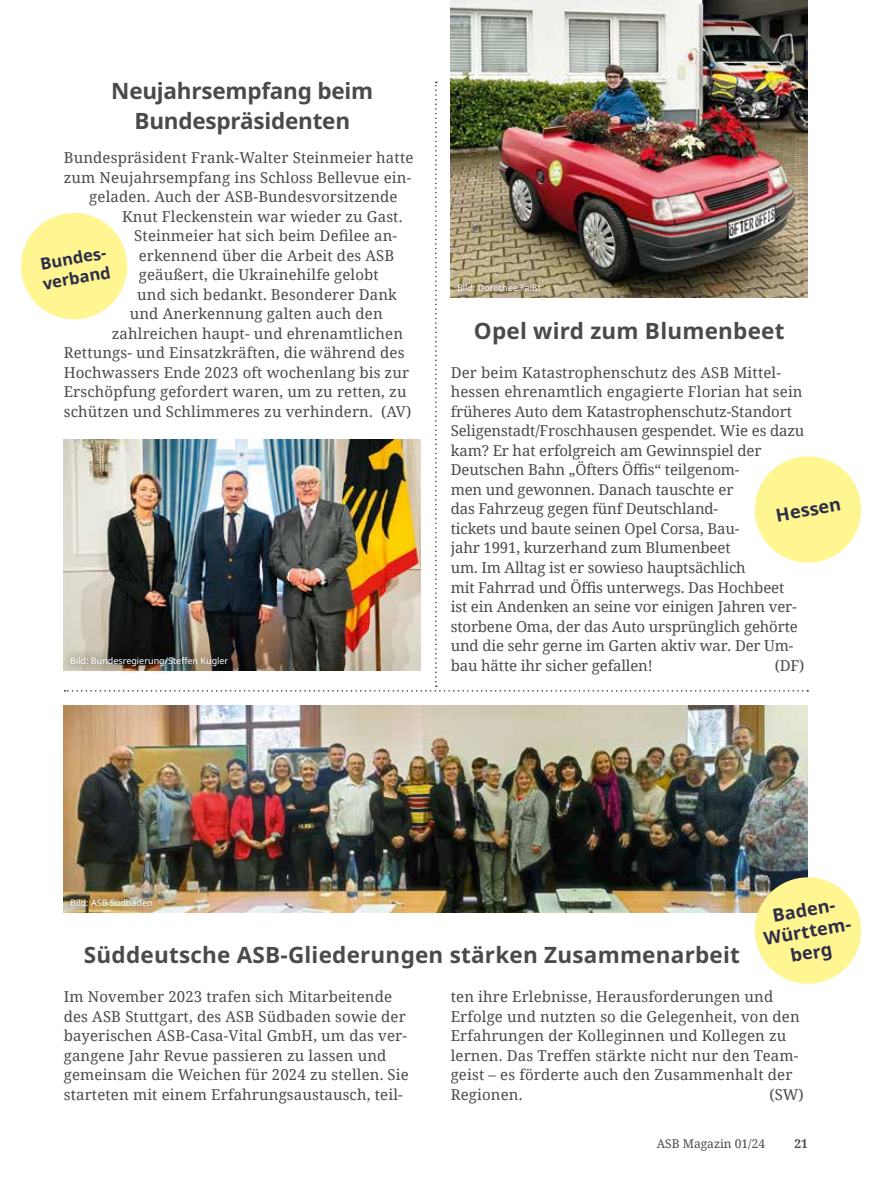
<style>
.page{position:relative;width:893px;height:1183px;background:#fff}
.page>*{position:absolute;margin:0;border:0;box-sizing:border-box;transform-origin:0 0}
.t1{font:700 22.5px "Noto Sans";letter-spacing:.01em;color:#4a4a49}
.t2{font:700 22.5px/30px "Noto Sans";letter-spacing:-.01em;color:#4a4a49;text-align:center}
.t3{font:700 18px/21.6px "Noto Sans";color:#2c2d48;text-align:center}
.t4{font:700 16.5px/19.8px "Noto Sans";color:#2c2d48}
.t5{font:15px/19.5px "Noto Serif";letter-spacing:.01em;color:#4a4a49}
.t6{font:15px/19.5px "Noto Serif";letter-spacing:-.01em;color:#4a4a49}
.t7{font:12px "Noto Serif";color:#4a4a49}
.t8{font:700 12px "Noto Serif";color:#4a4a49}
.t9{font:9px "Noto Sans";color:#fff}
</style>
<div class="page">
<img style="left:64px;top:439px;width:357px;height:231px">
<div style="left:62px;top:647px;width:174px;height:28px;background:#000;opacity:.75"></div>
<div style="left:755px;top:456px;width:106px;height:106px;background:#fff591;border-radius:50%"></div>
<img style="left:451px;top:0;width:357px;height:297px">
<div style="left:448px;top:275px;width:101px;height:25px;background:#000;opacity:.93"></div>
<div style="left:21px;top:213px;width:106px;height:106px;background:#fff591;border-radius:50%"></div>
<img style="left:64px;top:705px;width:744px;height:207px">
<img style="left:63px;top:889px;width:99px;height:24px">
<div style="left:755px;top:877px;width:106px;height:106px;background:#fff591;border-radius:50%"></div>
<h1 class="t2" style="left:111px;top:76px;width:264px">Neujahrsempfang beim<br>Bundespräsidenten</h1>
<p class="t5" style="left:64px;top:147px;width:351px">Bundespräsident Frank-Walter Steinmeier hatte</p>
<p class="t5" style="left:64px;top:167px;width:349px">zum Neujahrsempfang ins Schloss Bellevue ein-</p>
<p class="t5" style="left:89px;top:186px;width:310px">geladen. Auch der ASB-Bundesvorsitzende</p>
<p class="t5" style="left:122px;top:206px;width:282px">Knut Fleckenstein war wieder zu Gast.</p>
<p class="t5" style="left:134px;top:225px;width:264px">Steinmeier hat sich beim Defilee an-</p>
<p class="t5" style="left:139px;top:245px;width:257px">erkennend über die Arbeit des ASB</p>
<p class="t5" style="left:139px;top:264px;width:242px">geäußert, die Ukrainehilfe gelobt</p>
<p class="t5" style="left:137px;top:284px;width:261px">und sich bedankt. Besonderer Dank</p>
<p class="t5" style="left:130px;top:303px;width:254px">und Anerkennung galten auch den</p>
<p class="t5" style="left:112px;top:323px;width:293px">zahlreichen haupt- und ehrenamtlichen</p>
<p class="t5" style="left:64px;top:342px;width:342px">Rettungs- und Einsatzkräften, die während des</p>
<p class="t5" style="left:64px;top:362px;width:347px">Hochwassers Ende 2023 oft wochenlang bis zur</p>
<p class="t5" style="left:64px;top:381px;width:344px">Erschöpfung gefordert waren, um zu retten, zu</p>
<p class="t5" style="left:64px;top:401px;width:349px">schützen und Schlimmeres zu verhindern. (AV)</p>
<p class="t4" style="left:38px;top:255px;width:72px;rotate:-10deg">Bundes&shy;verband</p>
<p class="t9" style="left:70px;top:655px;width:160px">Bild: Bundesregierung/Steffen Kugler</p>
<p class="t9" style="left:457px;top:283px;width:86px">Bild: Dorothee Faißt</p>
<h1 class="t1" style="left:474px;top:318px;width:312px">Opel wird zum Blumenbeet</h1>
<p class="t6" style="left:451px;top:362px;width:355px">Der beim Katastrophenschutz des ASB Mittel&shy;hessen ehrenamtlich engagierte Florian hat sein früheres Auto dem Katastrophenschutz-Standort Seligenstadt/Froschhausen gespendet. Wie es dazu kam? Er hat erfolgreich am Gewinnspiel der Deutschen Bahn „Öfters Öffis“ teilgenom-<br>men und gewonnen. Danach tauschte er<br>das Fahrzeug gegen fünf Deutschland-<br>tickets und baute seinen Opel Corsa, Bau-<br>jahr 1991, kurzerhand zum Blumenbeet<br>um. Im Alltag ist er sowieso hauptsächlich<br>mit Fahrrad und Öffis unterwegs. Das Hochbeet ist ein Andenken an seine vor einigen Jahren ver&shy;storbene Oma, der das Auto ursprünglich gehörte und die sehr gerne im Garten aktiv war. Der Um&shy;bau hätte ihr sicher gefallen!</p>
<p class="t3" style="left:774px;top:505px;width:67px;rotate:-10deg">Hessen</p>
<p class="t5" style="left:775px;top:654px;width:31px">(DF)</p>
<p class="t9" style="left:70px;top:897px;width:84px">Bild: ASB Südbaden</p>
<p class="t3" style="left:759px;top:906px;width:93px;rotate:-10deg">Baden-<br>Württem&shy;berg</p>
<h1 class="t1" style="left:84px;top:942px;width:657px">Süddeutsche ASB-Gliederungen stärken Zusammenarbeit</h1>
<p class="t5" style="left:64px;top:986px;width:347px">Im November 2023 trafen sich Mitarbeitende des ASB Stuttgart, des ASB Südbaden sowie der bayerischen ASB-Casa-Vital GmbH, um das ver&shy;gangene Jahr Revue passieren zu lassen und gemeinsam die Weichen für 2024 zu stellen. Sie starteten mit einem Erfahrungsaustausch, teil-</p>
<p class="t5" style="left:451px;top:986px;width:351px">ten ihre Erlebnisse, Herausforderungen und Erfolge und nutzten so die Gelegenheit, von den Erfahrungen der Kolleginnen und Kollegen zu lernen. Das Treffen stärkte nicht nur den Team&shy;geist – es förderte auch den Zusammenhalt der Regionen.</p>
<p class="t5" style="left:769px;top:1083px;width:36px">(SW)</p>
<p class="t7" style="left:657px;top:1135px;width:110px">ASB Magazin 01/24</p>
<p class="t8" style="left:794px;top:1134px;width:15px">21</p>
</div>
